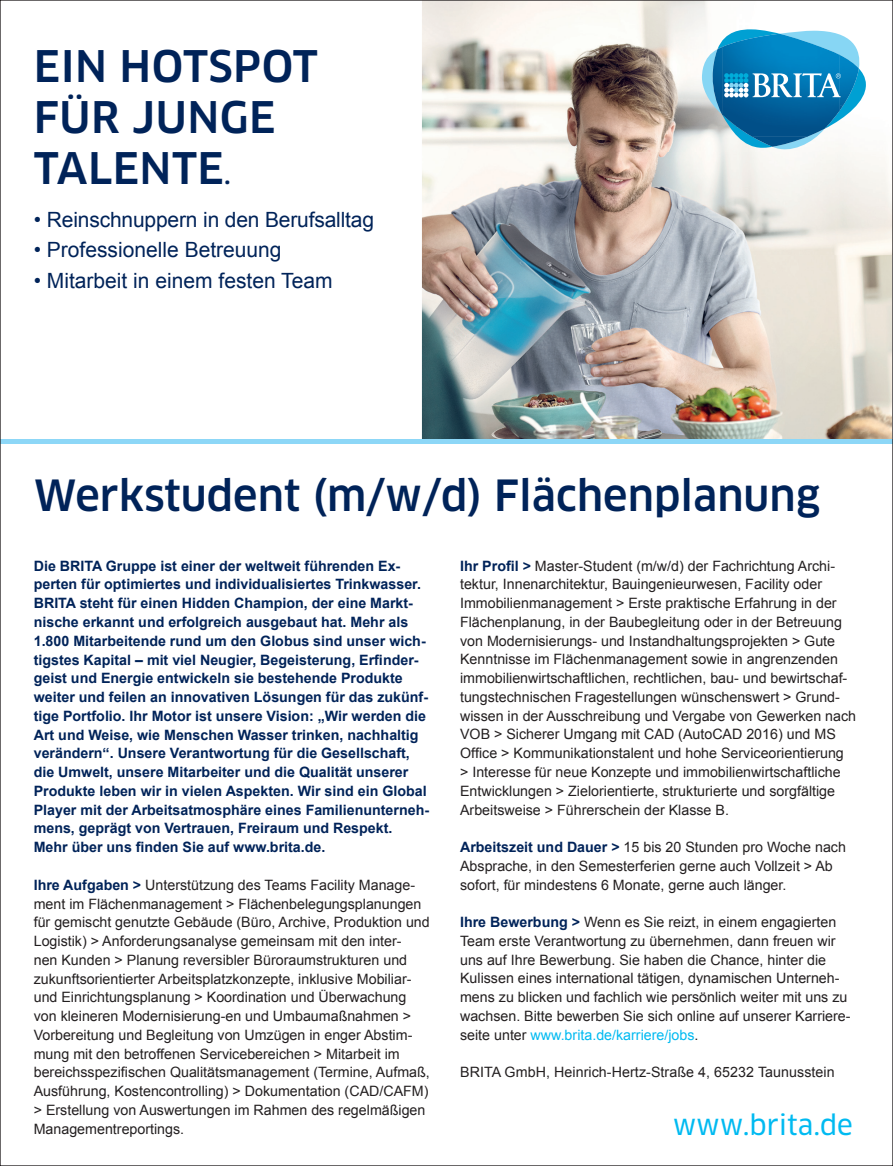
<style>
.page{position:relative;width:893px;height:1166px;background:#fff}
.page>*{position:absolute;margin:0;border:0;box-sizing:border-box;transform-origin:0 0}
.t1{font:500 42.6px/51px "Clan Pro";letter-spacing:.01em;color:#002359}
.t2{font:500 42px "Clan Pro";color:#002359}
.t3{font:27.15px "Clan Pro News";color:#00baf1}
.t4{font:21px "Arial";color:#002359}
.t5{font:14.25px/18.8px "Arial";color:#231f20}
.t6{font:700 14.25px/18.8px "Arial";color:#002359}
.s1{font-size:25.5px}
.s2{font-weight:700;color:#002359}
.s3{color:#00baf1}
</style>
<div class="page">
<img style="left:422px;top:2px;width:469px;height:437px">
<hr style="left:0;top:439px;width:892px;height:4px;background:#8dd7f7">
<img style="left:618px;top:2px;width:273px;height:253px">
<svg style="left:702px;top:2px;width:189px;height:153px"></svg>
<h1 class="t1" style="left:34px;top:41px;width:286px">EIN HOTSPOT<br>FÜR JUNGE<br>TALENTE<span class="s1">.</span></h1>
<h3 class="t4" style="left:34px;top:206px;width:342px">• Reinschnuppern in den Berufsalltag</h3>
<h3 class="t4" style="left:34px;top:236px;width:249px">• Professionelle Betreuung</h3>
<h3 class="t4" style="left:34px;top:266px;width:300px">• Mitarbeit in einem festen Team</h3>
<h2 class="t2" style="left:34px;top:471px;width:788px">Werkstudent (m/w/d) Flächenplanung</h2>
<p class="t6" style="left:34px;top:556px;width:397px">Die BRITA Gruppe ist einer der weltweit führenden Ex&shy;perten für optimiertes und individualisiertes Trinkwasser.<br>BRITA steht für einen Hidden Champion, der eine Markt&shy;nische erkannt und erfolgreich ausgebaut hat. Mehr als 1.800 Mitarbeitende rund um den Globus sind unser wich&shy;tigstes Kapital – mit viel Neugier, Begeisterung, Erfinder&shy;geist und Energie entwickeln sie bestehende Produkte weiter und feilen an innovativen Lösungen für das zukünf&shy;tige Portfolio. Ihr Motor ist unsere Vision: „Wir werden die Art und Weise, wie Menschen Wasser trinken, nachhaltig verändern“. Unsere Verantwortung für die Gesellschaft, die Umwelt, unsere Mitarbeiter und die Qualität unserer Produkte leben wir in vielen Aspekten. Wir sind ein Global Player mit der Arbeitsatmosphäre eines Familienunterneh&shy;mens, geprägt von Vertrauen, Freiraum und Respekt.<br>Mehr über uns finden Sie auf www.brita.de.</p>
<p class="t5" style="left:34px;top:875px;width:398px"><span class="s2">Ihre Aufgaben &gt;</span> Unterstützung des Teams Facility Manage&shy;ment im Flächenmanagement &gt; Flächenbelegungsplanungen für gemischt genutzte Gebäude (Büro, Archive, Produktion und Logistik) &gt; Anforderungsanalyse gemeinsam mit den inter-<br>nen Kunden &gt; Planung reversibler Büroraumstrukturen und zukunftsorientierter Arbeitsplatzkonzepte, inklusive Mobiliar&shy;und Einrichtungsplanung &gt; Koordination und Überwachung von kleineren Modernisierung-en und Umbaumaßnahmen &gt; Vorbereitung und Begleitung von Umzügen in enger Abstim&shy;mung mit den betroffenen Servicebereichen &gt; Mitarbeit im bereichsspezifischen Qualitätsmanagement (Termine, Aufmaß, Ausführung, Kostencontrolling) &gt; Dokumentation (CAD/CAFM) &gt; Erstellung von Auswertungen im Rahmen des regelmäßigen Managementreportings.</p>
<p class="t5" style="left:460px;top:556px;width:398px"><span class="s2">Ihr Profil &gt;</span> Master-Student (m/w/d) der Fachrichtung Archi&shy;tektur, Innenarchitektur, Bauingenieurwesen, Facility oder Immobilienmanagement &gt; Erste praktische Erfahrung in der Flächenplanung, in der Baubegleitung oder in der Betreuung von Modernisierungs- und Instandhaltungsprojekten &gt; Gute Kenntnisse im Flächenmanagement sowie in angrenzenden immobilienwirtschaftlichen, rechtlichen, bau- und bewirtschaf&shy;tungstechnischen Fragestellungen wünschenswert &gt; Grund&shy;wissen in der Ausschreibung und Vergabe von Gewerken nach VOB &gt; Sicherer Umgang mit CAD (AutoCAD 2016) und MS Office &gt; Kommunikationstalent und hohe Serviceorientierung<br>&gt; Interesse für neue Konzepte und immobilienwirtschaftliche Entwicklungen &gt; Zielorientierte, strukturierte und sorgfältige Arbeitsweise &gt; Führerschein der Klasse B.</p>
<p class="t5" style="left:460px;top:837px;width:387px"><span class="s2">Arbeitszeit und Dauer &gt;</span> 15 bis 20 Stunden pro Woche nach<br>Absprache, in den Semesterferien gerne auch Vollzeit &gt; Ab sofort, für mindestens 6 Monate, gerne auch länger.</p>
<p class="t5" style="left:460px;top:912px;width:392px"><span class="s2">Ihre Bewerbung &gt;</span> Wenn es Sie reizt, in einem engagierten Team erste Verantwortung zu übernehmen, dann freuen wir uns auf Ihre Bewerbung. Sie haben die Chance, hinter die Kulissen eines international tätigen, dynamischen Unterneh&shy;mens zu blicken und fachlich wie persönlich weiter mit uns zu wachsen. Bitte bewerben Sie sich online auf unserer Karriere&shy;seite unter <span class="s3">www.brita.de/karriere/jobs</span>.</p>
<p class="t5" style="left:460px;top:1062px;width:376px">BRITA GmbH, Heinrich-Hertz-Straße 4, 65232 Taunusstein</p>
<h3 class="t3" style="left:673px;top:1108px;width:182px">www.brita.de</h3>
</div>
